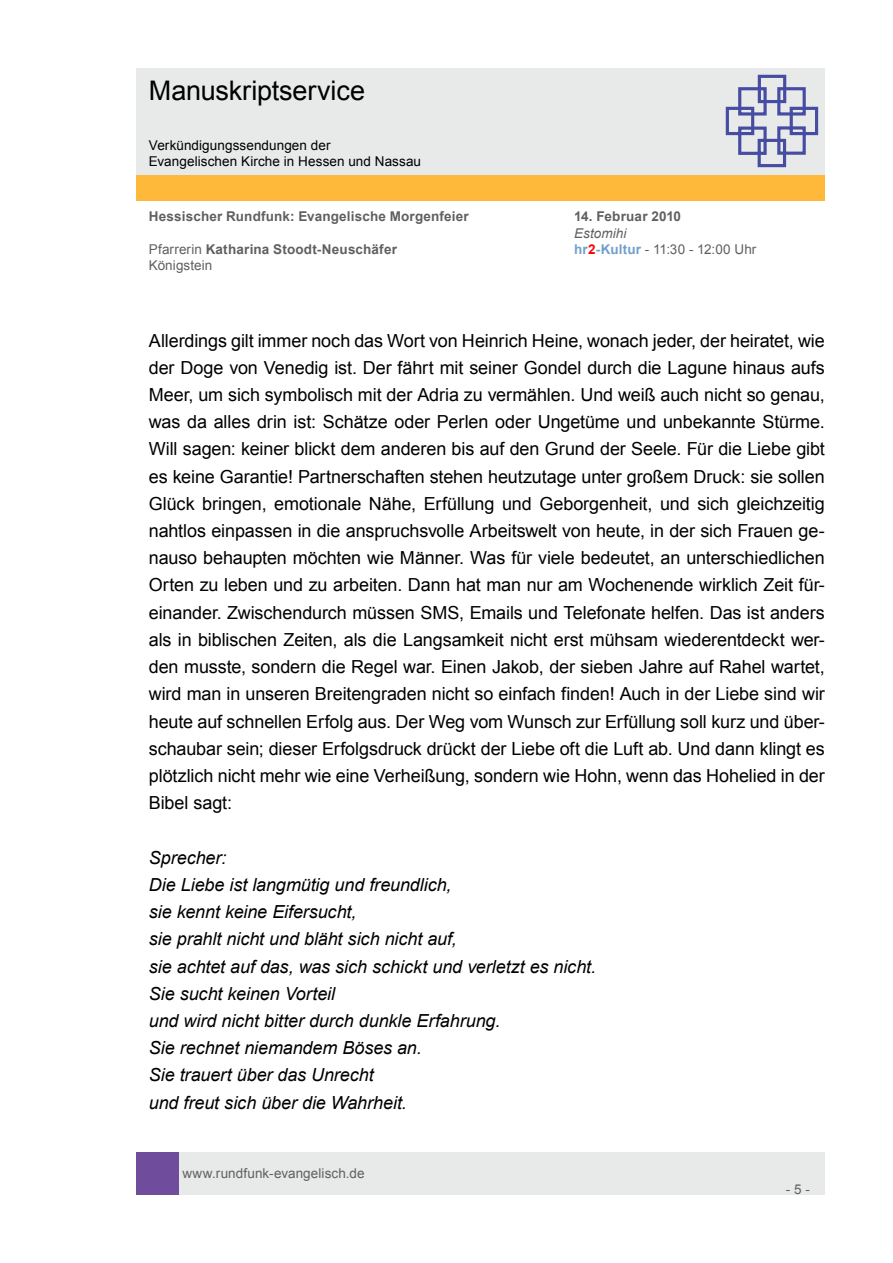
<style>
.page{position:relative;width:893px;height:1263px;background:#fff}
.page>*{position:absolute;margin:0;border:0;box-sizing:border-box;transform-origin:0 0}
.t1{font:27px "Arial";letter-spacing:-.005em;color:#000}
.t2{font:18px/27.2px "Arial";letter-spacing:-.005em;color:#000;text-align:justify}
.t3{font:italic 18px/27.2px "Arial";letter-spacing:-.005em;color:#000}
.t4{font:700 13.5px "Arial";letter-spacing:.015em;color:#606060}
.t5{font:13.5px "Arial";letter-spacing:.005em;color:#606060}
.t6{font:13.5px/16.2px "Arial";letter-spacing:.005em;color:#000}
.t7{font:italic 13.5px "Arial";letter-spacing:.01em;color:#606060}
.s1{font-weight:400}
.s2{font-weight:700;color:#71a0cc}
.s3{font-weight:700;color:#f00}
</style>
<div class="page">
<div style="left:179px;top:1152px;width:646px;height:43px;background:#e8e9e9"></div>
<div style="left:136px;top:1152px;width:43px;height:43px;background:#704c9c"></div>
<div style="left:136px;top:175px;width:689px;height:26px;background:#ffb93a"></div>
<div style="left:136px;top:68px;width:689px;height:106px;background:#e8e9e9"></div>
<svg style="left:725px;top:74px;width:94px;height:94px"></svg>
<h1 class="t1" style="left:149px;top:73px;width:218px">Manuskriptservice</h1>
<p class="t6" style="left:149px;top:137px;width:274px">Verkündigungssendungen der<br>Evangelischen Kirche in Hessen und Nassau</p>
<p class="t4" style="left:149px;top:208px;width:322px">Hessischer Rundfunk: Evangelische Morgenfeier</p>
<p class="t4" style="left:574px;top:208px;width:109px">14. Februar 2010</p>
<p class="t7" style="left:574px;top:224px;width:54px">Estomihi</p>
<p class="t4" style="left:149px;top:240px;width:250px"><span class="s1">Pfarrerin</span> Katharina Stoodt-Neuschäfer</p>
<p class="t5" style="left:574px;top:240px;width:184px"><span class="s2">hr</span><span class="s3">2</span><span class="s2">-Kultur</span> - 11:30 - 12:00 Uhr</p>
<p class="t5" style="left:149px;top:256px;width:65px">Königstein</p>
<p class="t2" style="left:149px;top:327px;width:678px">Allerdings gilt immer noch das Wort von Heinrich Heine, wonach jeder, der heiratet, wie der Doge von Venedig ist. Der fährt mit seiner Gondel durch die Lagune hinaus aufs Meer, um sich symbolisch mit der Adria zu vermählen. Und weiß auch nicht so genau, was da alles drin ist: Schätze oder Perlen oder Ungetüme und unbekannte Stürme.<br>Will sagen: keiner blickt dem anderen bis auf den Grund der Seele. Für die Liebe gibt es keine Garantie! Partnerschaften stehen heutzutage unter großem Druck: sie sollen Glück bringen, emotionale Nähe, Erfüllung und Geborgenheit, und sich gleichzeitig nahtlos einpassen in die anspruchsvolle Arbeitswelt von heute, in der sich Frauen ge&shy;nauso behaupten möchten wie Männer. Was für viele bedeutet, an unterschiedlichen Orten zu leben und zu arbeiten. Dann hat man nur am Wochenende wirklich Zeit für&shy;einander. Zwischendurch müssen SMS, Emails und Telefonate helfen. Das ist anders als in biblischen Zeiten, als die Langsamkeit nicht erst mühsam wiederentdeckt wer&shy;den musste, sondern die Regel war. Einen Jakob, der sieben Jahre auf Rahel wartet, wird man in unseren Breitengraden nicht so einfach finden! Auch in der Liebe sind wir heute auf schnellen Erfolg aus. Der Weg vom Wunsch zur Erfüllung soll kurz und über&shy;schaubar sein; dieser Erfolgsdruck drückt der Liebe oft die Luft ab. Und dann klingt es plötzlich nicht mehr wie eine Verheißung, sondern wie Hohn, wenn das Hohelied in der Bibel sagt:</p>
<p class="t3" style="left:149px;top:844px;width:449px">Sprecher:<br>Die Liebe ist langmütig und freundlich,<br>sie kennt keine Eifersucht,<br>sie prahlt nicht und bläht sich nicht auf,<br>sie achtet auf das, was sich schickt und verletzt es nicht.<br>Sie sucht keinen Vorteil<br>und wird nicht bitter durch dunkle Erfahrung.<br>Sie rechnet niemandem Böses an.<br>Sie trauert über das Unrecht<br>und freut sich über die Wahrheit.</p>
<p class="t5" style="left:182px;top:1164px;width:184px">www.rundfunk-evangelisch.de</p>
<p class="t5" style="left:786px;top:1180px;width:26px">- 5 -</p>
</div>
